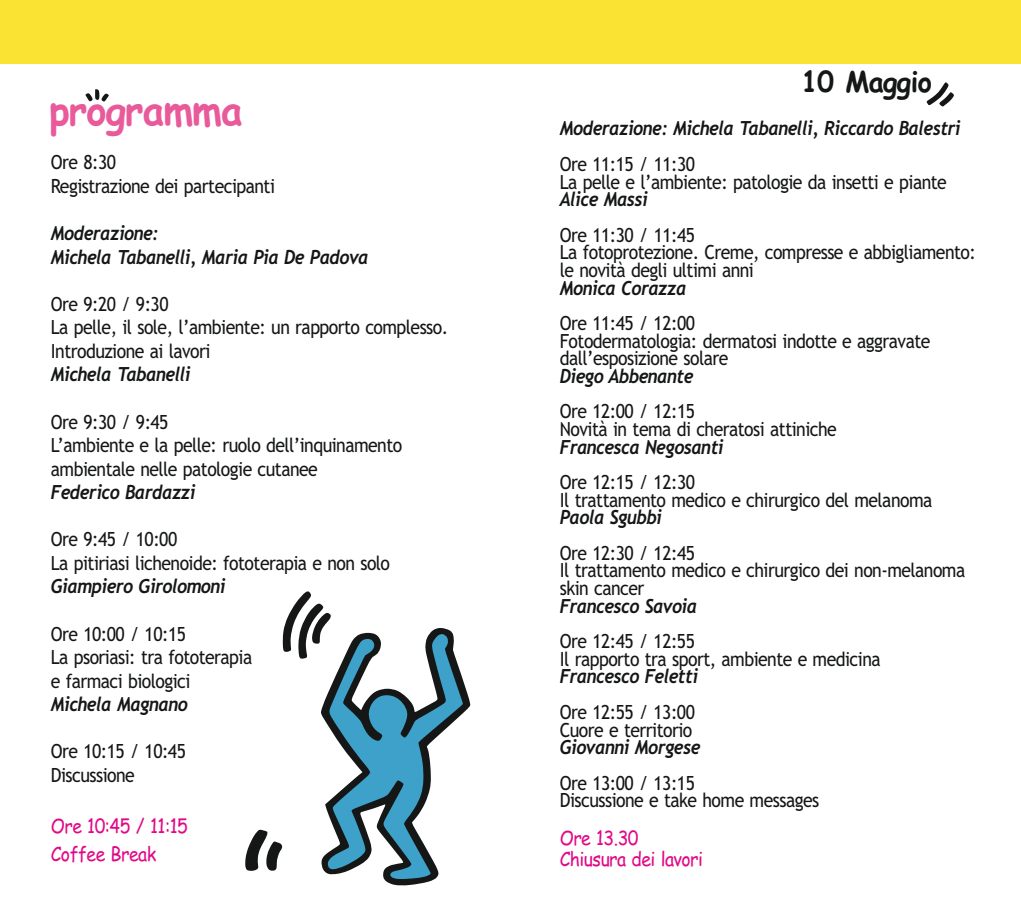
<style>
.page{position:relative;width:1021px;height:915px;background:#fff}
.page>*{position:absolute;margin:0;border:0;box-sizing:border-box;transform-origin:0 0}
.t1{font:700 40.95px "Comic Sans MS";letter-spacing:-.02em;color:#e95a9b;scale:.94 1}
.t2{font:700 28.8px "Comic Sans MS";letter-spacing:-.02em;color:#151616;scale:.94 1}
.t3{font:19.5px/17.7px "Trebuchet MS";letter-spacing:-.03em;color:#151616;scale:.9 1}
.t4{font:italic 700 19.5px/23.5px "Trebuchet";letter-spacing:-.03em;color:#151616;scale:.9 1}
.t5{font:19.5px/28.2px "Comic Sans MS";letter-spacing:-.03em;color:#e10886;scale:.9 1}
</style>
<div class="page">
<div style="left:0;top:0;width:1020px;height:64px;background:#fae333"></div>
<svg style="left:383px;top:680px;width:87px;height:205px"></svg>
<svg style="left:245px;top:591px;width:218px;height:287px"></svg>
<svg style="left:926px;top:82px;width:28px;height:24px"></svg>
<svg style="left:85px;top:89px;width:24px;height:12px"></svg>
<h1 class="t1" style="left:49px;top:92px;width:207px">programma</h1>
<p class="t3" style="left:51px;top:152px;width:250px;line-height:23.5px">Ore 8:30<br>Registrazione dei partecipanti</p>
<p class="t4" style="left:51px;top:223px;width:354px">Moderazione:<br>Michela Tabanelli, Maria Pia De Padova</p>
<p class="t3" style="left:51px;top:293px;width:443px;line-height:23.5px">Ore 9:20 / 9:30<br>La pelle, il sole, l’ambiente: un rapporto complesso.<br>Introduzione ai lavori</p>
<p class="t4" style="left:51px;top:364px;width:157px">Michela Tabanelli</p>
<p class="t3" style="left:51px;top:411px;width:392px;line-height:23.5px">Ore 9:30 / 9:45<br>L’ambiente e la pelle: ruolo dell’inquinamento ambientale nelle patologie cutanee</p>
<p class="t4" style="left:51px;top:482px;width:162px">Federico Bardazzi</p>
<p class="t3" style="left:51px;top:529px;width:378px;line-height:23.5px">Ore 9:45 / 10:00<br>La pitiriasi lichenoide: fototerapia e non solo</p>
<p class="t4" style="left:51px;top:576px;width:195px">Giampiero Girolomoni</p>
<p class="t3" style="left:51px;top:623px;width:225px;line-height:23.5px">Ore 10:00 / 10:15<br>La psoriasi: tra fototerapia e farmaci biologici</p>
<p class="t4" style="left:51px;top:694px;width:154px">Michela Magnano</p>
<p class="t3" style="left:51px;top:741px;width:152px;line-height:23.5px">Ore 10:15 / 10:45<br>Discussione</p>
<p class="t5" style="left:51px;top:813px;width:154px">Ore 10:45 / 11:15<br>Coffee Break</p>
<h2 class="t2" style="left:801px;top:69px;width:140px">10 Maggio</h2>
<p class="t4" style="left:560px;top:118px;width:447px">Moderazione: Michela Tabanelli, Riccardo Balestri</p>
<p class="t3" style="left:560px;top:157px;width:431px">Ore 11:15 / 11:30<br>La pelle e l’ambiente: patologie da insetti e piante</p>
<p class="t4" style="left:560px;top:189px;width:99px">Alice Massi</p>
<p class="t3" style="left:560px;top:227px;width:464px">Ore 11:30 / 11:45<br>La fotoprotezione. Creme, compresse e abbigliamento: le novità degli ultimi anni</p>
<p class="t4" style="left:560px;top:277px;width:142px">Monica Corazza</p>
<p class="t3" style="left:560px;top:316px;width:413px">Ore 11:45 / 12:00<br>Fotodermatologia: dermatosi indotte e aggravate dall’esposizione solare</p>
<p class="t4" style="left:560px;top:366px;width:150px">Diego Abbenante</p>
<p class="t3" style="left:560px;top:404px;width:309px">Ore 12:00 / 12:15<br>Novità in tema di cheratosi attiniche</p>
<p class="t4" style="left:560px;top:436px;width:183px">Francesca Negosanti</p>
<p class="t3" style="left:560px;top:475px;width:415px">Ore 12:15 / 12:30<br>Il trattamento medico e chirurgico del melanoma</p>
<p class="t4" style="left:560px;top:507px;width:115px">Paola Sgubbi</p>
<p class="t3" style="left:560px;top:545px;width:452px">Ore 12:30 / 12:45<br>Il trattamento medico e chirurgico dei non-melanoma skin cancer</p>
<p class="t4" style="left:560px;top:595px;width:154px">Francesco Savoia</p>
<p class="t3" style="left:560px;top:634px;width:358px">Ore 12:45 / 12:55<br>Il rapporto tra sport, ambiente e medicina</p>
<p class="t4" style="left:560px;top:666px;width:155px">Francesco Feletti</p>
<p class="t3" style="left:560px;top:704px;width:152px">Ore 12:55 / 13:00<br>Cuore e territorio</p>
<p class="t4" style="left:560px;top:737px;width:158px">Giovanni Morgese</p>
<p class="t3" style="left:560px;top:775px;width:290px">Ore 13:00 / 13:15<br>Discussione e take home messages</p>
<p class="t5" style="left:560px;top:829px;width:161px;line-height:21.1px">Ore 13.30<br>Chiusura dei lavori</p>
</div>
